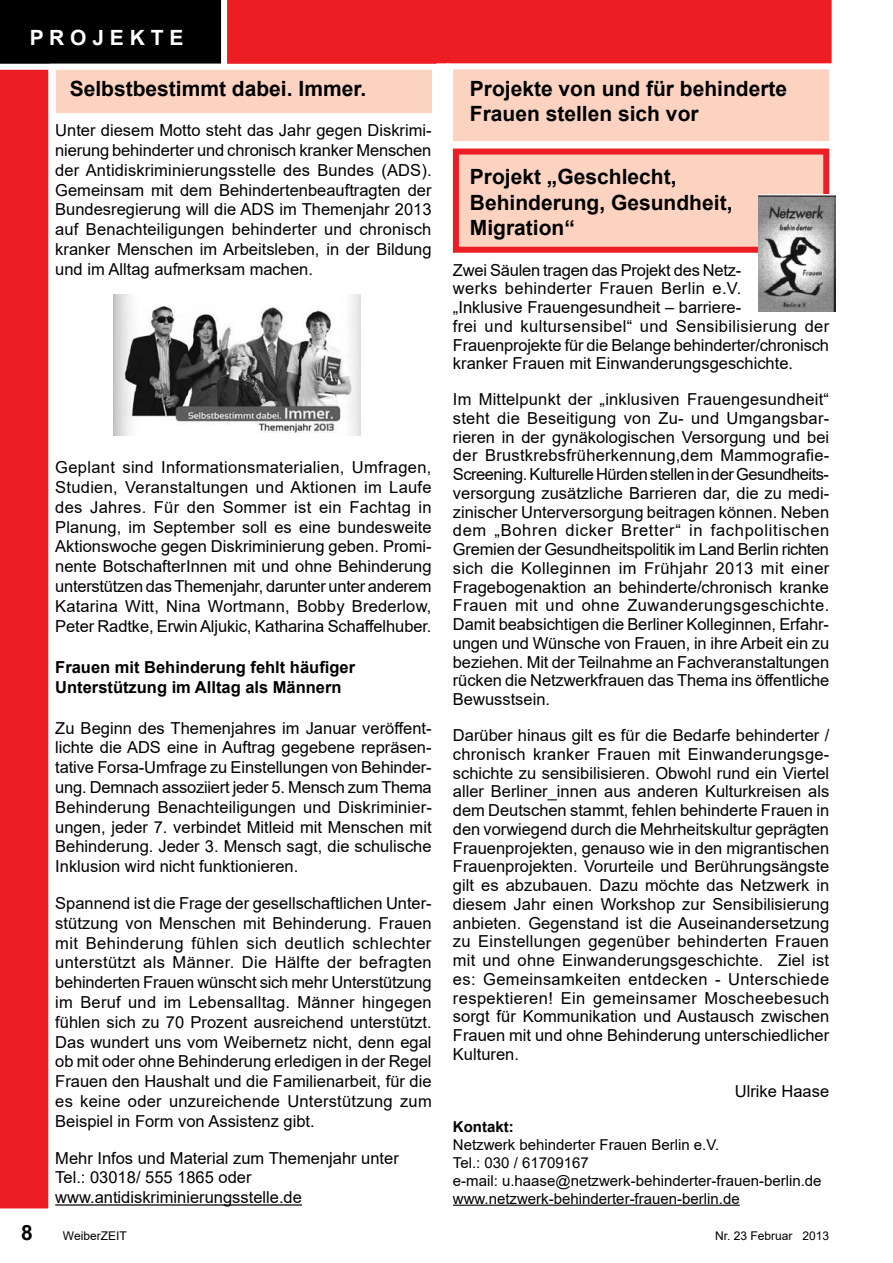
<style>
.page{position:relative;width:893px;height:1263px;background:#fff}
.page>*{position:absolute;margin:0;border:0;box-sizing:border-box;transform-origin:0 0}
.t1{font:700 21px/25.2px "Arial";color:#000}
.t2{font:700 21px "Arial";color:#fff}
.t3{font:16.5px/18.8px "Arial";color:#000;text-align:justify}
.t4{font:700 16.5px/19.8px "Arial";color:#000}
.t5{font:15px/18px "Arial";color:#000}
.t6{font:700 15px "Arial";color:#000}
.t7{font:12px "Arial";color:#000}
</style>
<div class="page">
<div style="left:453px;top:149px;width:376px;height:104px;background:#fcd3c1;border:6px solid #ed1d24"></div>
<div style="left:227px;top:0;width:605px;height:64px;background:#ed1d24"></div>
<svg style="left:0;top:70px;width:57px;height:1139px;background:#ef3e44"></svg>
<div style="left:0;top:0;width:222px;height:70px;background:#000"></div>
<hr style="left:453px;top:1205px;width:287px;height:1px;background:#000">
<img style="left:758px;top:194px;width:77px;height:117px">
<div style="left:447px;top:63px;width:388px;height:84px;background:#fcd3c1;border:6px solid #fff"></div>
<hr style="left:55px;top:1204px;width:247px;height:1px;background:#000">
<img style="left:114px;top:295px;width:246px;height:141px">
<div style="left:50px;top:64px;width:388px;height:55px;background:#fcd3c1;border:6px solid #fff"></div>
<div style="left:436px;top:63px;width:13px;height:39px;background:#fff"></div>
<p class="t2" style="left:30px;top:23px;width:155px">P R O J E K T E</p>
<h1 class="t1" style="left:70px;top:76px;width:298px">Selbstbestimmt dabei. Immer.</h1>
<p class="t3" style="left:55px;top:120px;width:378px;line-height:19.8px">Unter diesem Motto steht das Jahr gegen Diskrimi&shy;nierung behinderter und chronisch kranker Menschen der Antidiskriminierungsstelle des Bundes (ADS).<br>Gemeinsam mit dem Behindertenbeauftragten der Bundesregierung will die ADS im Themenjahr 2013 auf Benachteiligungen behinderter und chronisch kranker Menschen im Arbeitsleben, in der Bildung und im Alltag aufmerksam machen.</p>
<p class="t3" style="left:55px;top:457px;width:378px;line-height:19.8px">Geplant sind Informationsmaterialien, Umfragen, Studien, Veranstaltungen und Aktionen im Laufe des Jahres. Für den Sommer ist ein Fachtag in Planung, im September soll es eine bundesweite Aktionswoche gegen Diskriminierung geben. Promi&shy;nente BotschafterInnen mit und ohne Behinderung unterstützen das Themenjahr, darunter unter anderem Katarina Witt, Nina Wortmann, Bobby Brederlow, Peter Radtke, Erwin Aljukic, Katharina Schaffelhuber.</p>
<h2 class="t4" style="left:55px;top:657px;width:301px">Frauen mit Behinderung fehlt häufiger<br>Unterstützung im Alltag als Männern</h2>
<p class="t3" style="left:55px;top:718px;width:378px;line-height:19.8px">Zu Beginn des Themenjahres im Januar veröffent&shy;lichte die ADS eine in Auftrag gegebene repräsen&shy;tative Forsa-Umfrage zu Einstellungen von Behinder&shy;ung. Demnach assoziiert jeder 5. Mensch zum Thema Behinderung Benachteiligungen und Diskriminier&shy;ungen, jeder 7. verbindet Mitleid mit Menschen mit Behinderung. Jeder 3. Mensch sagt, die schulische Inklusion wird nicht funktionieren.</p>
<p class="t3" style="left:55px;top:893px;width:378px;line-height:19.8px">Spannend ist die Frage der gesellschaftlichen Unter&shy;stützung von Menschen mit Behinderung. Frauen mit Behinderung fühlen sich deutlich schlechter unterstützt als Männer. Die Hälfte der befragten behinderten Frauen wünscht sich mehr Unterstützung im Beruf und im Lebensalltag. Männer hingegen fühlen sich zu 70 Prozent ausreichend unterstützt.<br>Das wundert uns vom Weibernetz nicht, denn egal ob mit oder ohne Behinderung erledigen in der Regel Frauen den Haushalt und die Familienarbeit, für die es keine oder unzureichende Unterstützung zum Beispiel in Form von Assistenz gibt.</p>
<p class="t3" style="left:55px;top:1148px;width:345px;line-height:19.8px">Mehr Infos und Material zum Themenjahr unter<br>Tel.: 03018/ 555 1865 oder</p>
<p class="t3" style="left:55px;top:1188px;width:248px">www.antidiskriminierungsstelle.de</p>
<h1 class="t1" style="left:470px;top:76px;width:319px">Projekte von und für behinderte<br>Frauen stellen sich vor</h1>
<h2 class="t1" style="left:470px;top:165px;width:264px">Projekt „Geschlecht,<br>Behinderung, Gesundheit,<br>Migration“</h2>
<p class="t3" style="left:453px;top:260px;width:378px;text-align:left">Zwei Säulen tragen das Projekt des Netz-<br>werks behinderter Frauen Berlin e.V.<br>„Inklusive Frauengesundheit – barriere-<br>frei und kultursensibel“ und Sensibilisierung der Frauenprojekte für die Belange behinderter/chronisch kranker Frauen mit Einwanderungsgeschichte.</p>
<p class="t3" style="left:453px;top:390px;width:378px">Im Mittelpunkt der „inklusiven Frauengesundheit“ steht die Beseitigung von Zu- und Umgangsbar&shy;rieren in der gynäkologischen Versorgung und bei der Brustkrebsfrüherkennung,dem Mammografie-Screening. Kulturelle Hürden stellen in der Gesundheits&shy;versorgung zusätzliche Barrieren dar, die zu medi&shy;zinischer Unterversorgung beitragen können. Neben dem „Bohren dicker Bretter“ in fachpolitischen Gremien der Gesundheitspolitik im Land Berlin richten sich die Kolleginnen im Frühjahr 2013 mit einer Fragebogenaktion an behinderte/chronisch kranke Frauen mit und ohne Zuwanderungsgeschichte.<br>Damit beabsichtigen die Berliner Kolleginnen, Erfahr&shy;ungen und Wünsche von Frauen, in ihre Arbeit ein zu beziehen. Mit der Teilnahme an Fachveranstaltungen rücken die Netzwerkfrauen das Thema ins öffentliche Bewusstsein.</p>
<p class="t3" style="left:453px;top:726px;width:378px">Darüber hinaus gilt es für die Bedarfe behinderter / chronisch kranker Frauen mit Einwanderungsge&shy;schichte zu sensibilisieren. Obwohl rund ein Viertel aller Berliner_innen aus anderen Kulturkreisen als dem Deutschen stammt, fehlen behinderte Frauen in den vorwiegend durch die Mehrheitskultur geprägten Frauenprojekten, genauso wie in den migrantischen Frauenprojekten. Vorurteile und Berührungsängste gilt es abzubauen. Dazu möchte das Netzwerk in diesem Jahr einen Workshop zur Sensibilisierung anbieten. Gegenstand ist die Auseinandersetzung zu Einstellungen gegenüber behinderten Frauen mit und ohne Einwanderungsgeschichte. Ziel ist es: Gemeinsamkeiten entdecken - Unterschiede respektieren! Ein gemeinsamer Moscheebesuch sorgt für Kommunikation und Austausch zwischen Frauen mit und ohne Behinderung unterschiedlicher Kulturen.</p>
<p class="t3" style="left:735px;top:1081px;width:96px">Ulrike Haase</p>
<p class="t6" style="left:453px;top:1116px;width:62px">Kontakt:</p>
<p class="t5" style="left:453px;top:1135px;width:370px">Netzwerk behinderter Frauen Berlin e.V.<br>Tel.: 030 / 61709167<br>e-mail: u.haase@netzwerk-behinderter-frauen-berlin.de www.netzwerk-behinderter-frauen-berlin.de</p>
<p class="t1" style="left:21px;top:1220px;width:13px">8</p>
<p class="t7" style="left:63px;top:1227px;width:65px">WeiberZEIT</p>
<p class="t7" style="left:715px;top:1227px;width:116px">Nr. 23 Februar 2013</p>
</div>
